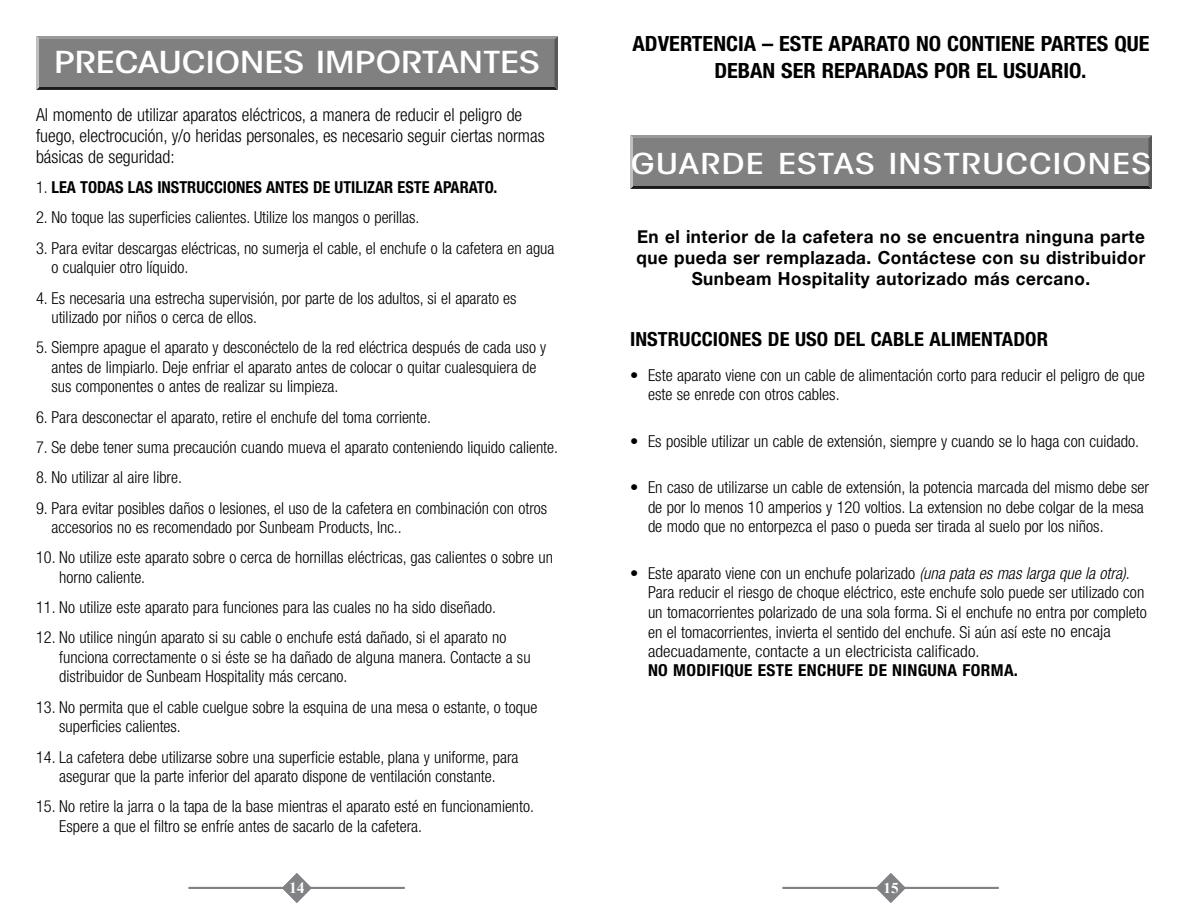
<style>
.page{position:relative;width:1188px;height:918px;background:#fff}
.page>*{position:absolute;margin:0;border:0;box-sizing:border-box;transform-origin:0 0}
.t1{font:500 condensed 30px "ITC Avant Garde Std";letter-spacing:-.01em;color:#fff;scale:1.38 1}
.t2{font:500 condensed 28.5px "ITC Avant Garde Std";letter-spacing:.02em;color:#fff;scale:1.38 1}
.t3{font:700 condensed 21px "Helvetica Neue LT Std";color:#000;scale:1.06 1}
.t4{font:700 condensed 19.5px "Helvetica Neue LT Std";letter-spacing:.005em;color:#000;scale:1.05 1}
.t5{font:300 condensed 18px/21px "Helvetica Neue LT Std";color:#000}
.t6{font:700 18px/21px "Helvetica Neue";letter-spacing:.03em;color:#000;text-align:center;scale:.95 1}
.t7{font:300 condensed 16.5px/19.5px "Helvetica Neue LT Std";color:#000}
.t8{font:700 condensed 16.5px "Helvetica Neue LT Std";color:#000}
.t9{font:700 condensed 16.5px "Helvetica Neue LT Std";letter-spacing:.02em;color:#000;scale:1.05 1}
.t10{font:700 15.75px "Times New Roman";color:#fff}
.t11{font:700 15px "Times New Roman";color:#fff}
.s1{font-weight:300}
.s2{font-style:italic}
</style>
<div class="page">
<svg style="left:282px;top:873px;width:30px;height:30px"></svg>
<hr style="left:189px;top:887px;width:216px;height:2px;background:#808285">
<svg style="left:36px;top:36px;width:522px;height:54px;background:#616161"></svg>
<div style="left:40px;top:39px;width:514px;height:48px;background:#808080"></div>
<svg style="left:876px;top:873px;width:30px;height:30px"></svg>
<hr style="left:783px;top:887px;width:216px;height:2px;background:#808285">
<svg style="left:630px;top:135px;width:522px;height:54px;background:#616161"></svg>
<div style="left:634px;top:138px;width:514px;height:48px;background:#808080"></div>
<h1 class="t1" style="left:54px;top:43px;width:354px">PRECAUCIONES IMPORTANTES</h1>
<p class="t5" style="left:36px;top:104px;width:510px">Al momento de utilizar aparatos eléctricos, a manera de reducir el peligro de fuego, electrocución, y/o heridas personales, es necesario seguir ciertas normas básicas de seguridad:</p>
<p class="t8" style="left:36px;top:177px;width:463px"><span class="s1">1.</span> LEA TO DAS LAS INSTRUCCIONES ANTES DE UTILIZAR ESTE APARATO.</p>
<p class="t7" style="left:36px;top:208px;width:385px">2. No toque las superficies calientes. Utilize los mangos o perillas.</p>
<p class="t7" style="left:51px;top:238px;width:504px;text-indent:-15px">3. Para evitar descargas eléctricas, no sumerja el cable, el enchufe o la cafetera en agua o cualquier otro líquido.</p>
<p class="t7" style="left:51px;top:288px;width:467px;text-indent:-15px">4. Es necesaria una estrecha supervisión, por parte de los adultos, si el aparato es utilizado por niños o cerca de ellos.</p>
<p class="t7" style="left:51px;top:338px;width:496px;text-indent:-15px">5. Siempre apague el aparato y desconéctelo de la red eléctrica después de cada uso y antes de limpiarlo. Deje enfriar el aparato antes de colocar o quitar cualesquiera de sus componentes o antes de realizar su limpieza.</p>
<p class="t7" style="left:36px;top:407px;width:397px">6. Para desconectar el aparato, retire el enchufe del toma corriente.</p>
<p class="t7" style="left:36px;top:437px;width:524px">7. Se debe tener suma precaución cuando mueva el aparato conteniendo liquido caliente.</p>
<p class="t7" style="left:36px;top:468px;width:148px">8. No utilizar al aire libre.</p>
<p class="t7" style="left:51px;top:498px;width:497px;text-indent:-15px">9. Para evitar posibles daños o lesiones, el uso de la cafetera en combinación con otros accesorios no es recomendado por Sunbeam Products, Inc..</p>
<p class="t7" style="left:59px;top:548px;width:495px;text-indent:-23px">10. No utilize este aparato sobre o cerca de hornillas eléctricas, gas calientes o sobre un horno caliente.</p>
<p class="t7" style="left:36px;top:597px;width:461px">11. No utilize este aparato para funciones para las cuales no ha sido diseñado.</p>
<p class="t7" style="left:59px;top:628px;width:473px;text-indent:-23px">12. No utilice ningún aparato si su cable o enchufe está dañado, si el aparato no funciona correctamente o si éste se ha dañado de alguna manera. Contacte a su distribuidor de Sunbeam Hospitality más cercano.</p>
<p class="t7" style="left:59px;top:697px;width:480px;text-indent:-23px">13. No permita que el cable cuelgue sobre la esquina de una mesa o estante, o toque superficies calientes.</p>
<p class="t7" style="left:36px;top:747px;width:484px;text-align:center">14. La cafetera debe utilizarse sobre una superficie estable, plana y uniforme, para asegurar que la parte inferior del aparato dispone de ventilación constante.</p>
<p class="t7" style="left:59px;top:797px;width:476px;text-indent:-23px">15. No retire la jarra o la tapa de la base mientras el aparato esté en funcionamiento.<br>Espere a que el filtro se enfríe antes de sacarlo de la cafetera.</p>
<p class="t3" style="left:633px;top:31px;width:77px">ADVERTENCI</p>
<p class="t3" style="left:744px;top:31px;width:247px">A – ESTE APARATO NO CONTIENE</p>
<p class="t3" style="left:1041px;top:31px;width:93px">PARTES QUE</p>
<p class="t3" style="left:714px;top:58px;width:75px">DEBANSER</p>
<p class="t3" style="left:822px;top:58px;width:251px">REPARADAS POR EL USUARI O.</p>
<h2 class="t2" style="left:631px;top:146px;width:379px">GUARDE ESTAS INSTRUCCIONES</h2>
<p class="t6" style="left:637px;top:226px;width:537px">En el interior de la cafetera no se encuentra ninguna parte que pueda ser remplazada. Contáctese con su distribuidor<br>Sunbeam Hospitality autorizado más cercano.</p>
<p class="t4" style="left:630px;top:328px;width:400px">INSTRUCCIONES DE USO DEL CABLE ALIMENTADOR</p>
<p class="t7" style="left:648px;top:365px;width:498px;text-indent:-18px">• Este aparato viene con un cable de alimentación corto para reducir el peligro de que este se enrede con otros cables.</p>
<p class="t7" style="left:630px;top:431px;width:511px">• Es posible utilizar un cable de extensión, siempre y cuando se lo haga con cuidado.</p>
<p class="t7" style="left:648px;top:478px;width:503px;text-indent:-18px">• En caso de utilizarse un cable de extensión, la potencia marcada del mismo debe ser de por lo menos 10 amperios y 120 voltios. La extension no debe colgar de la mesa de modo que no entorpezca el paso o pueda ser tirada al suelo por los niños.</p>
<p class="t7" style="left:648px;top:563px;width:500px;text-indent:-18px">• Este aparato viene con un enchufe polarizado <span class="s2">(una pata es mas larga que la otra)</span>.<br>Para reducir el riesgo de choque eléctrico, este enchufe solo puede ser utilizado con un tomacorrientes polarizado de una sola forma. Si el enchufe no entra por completo en el tomacorrientes, invierta el sentido del enchufe. Si aún así este no encaja adecuadamente, contacte a un electricista calificado.</p>
<p class="t9" style="left:648px;top:661px;width:354px">NO MODIFIQUE ESTE ENCHUFE DE NINGUNA FORMA.</p>
<p class="t10" style="left:289px;top:877px;width:17px">14</p>
<p class="t11" style="left:884px;top:878px;width:16px">15</p>
</div>
